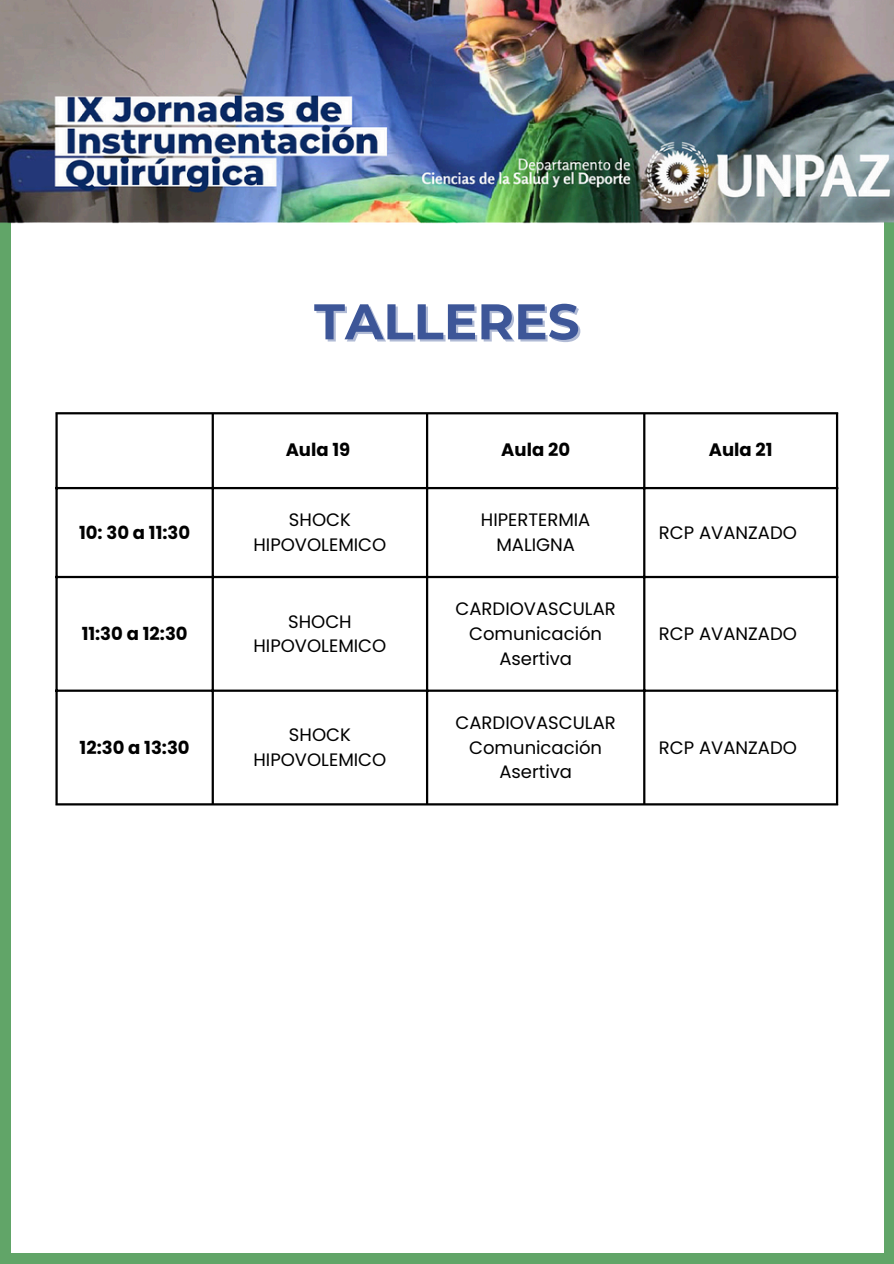
<style>
.page{position:relative;width:894px;height:1264px;background:#fff}
.page>*{position:absolute;margin:0;border:0;box-sizing:border-box;transform-origin:0 0}
.t1{font:700 49.95px "Montserrat";color:#3d5698}
.t2{font:18px "Poppins";color:#000}
.t3{font:700 18px "Poppins";color:#000}
</style>
<div class="page">
<div style="left:0;top:1253px;width:893px;height:10px;background:#61a568"></div>
<div style="left:0;top:213px;width:10px;height:1045px;background:#61a568"></div>
<div style="left:883px;top:213px;width:10px;height:1050px;background:#61a568"></div>
<img style="left:0;top:0;width:893px;height:1217px">
<hr style="left:55px;top:414px;width:3px;height:389px;background:#000">
<hr style="left:211px;top:414px;width:3px;height:389px;background:#000">
<hr style="left:426px;top:414px;width:2px;height:389px;background:#000">
<hr style="left:643px;top:414px;width:2px;height:389px;background:#000">
<hr style="left:835px;top:414px;width:3px;height:389px;background:#000">
<hr style="left:55px;top:412px;width:783px;height:2px;background:#000">
<hr style="left:55px;top:487px;width:783px;height:2px;background:#000">
<hr style="left:55px;top:576px;width:783px;height:2px;background:#000">
<hr style="left:55px;top:689px;width:783px;height:2px;background:#000">
<hr style="left:55px;top:803px;width:783px;height:2px;background:#000">
<p class="t1" style="left:314px;top:291px;width:267px">TALLERES</p>
<h1 class="t3" style="left:285px;top:437px;width:66px">Aula 19</h1>
<p class="t3" style="left:501px;top:437px;width:70px">Aula 20</p>
<p class="t3" style="left:708px;top:437px;width:65px">Aula 21</p>
<p class="t3" style="left:79px;top:520px;width:113px">10: 30 a 11:30</p>
<p class="t2" style="left:289px;top:507px;width:63px">SHOCK</p>
<p class="t2" style="left:253px;top:532px;width:134px">HIPOVOLEMICO</p>
<p class="t2" style="left:481px;top:507px;width:111px">HIPERTERMIA</p>
<p class="t2" style="left:496px;top:532px;width:80px">MALIGNA</p>
<p class="t2" style="left:658px;top:520px;width:139px">RCP AVANZADO</p>
<p class="t3" style="left:82px;top:621px;width:107px">11:30 a 12:30</p>
<p class="t2" style="left:288px;top:608px;width:65px">SHOCH</p>
<p class="t2" style="left:253px;top:633px;width:134px">HIPOVOLEMICO</p>
<p class="t2" style="left:455px;top:596px;width:162px">CARDIOVASCULAR</p>
<p class="t2" style="left:469px;top:621px;width:134px">Comunicación</p>
<p class="t2" style="left:499px;top:646px;width:74px">Asertiva</p>
<p class="t2" style="left:658px;top:621px;width:139px">RCP AVANZADO</p>
<p class="t3" style="left:80px;top:734px;width:112px">12:30 a 13:30</p>
<p class="t2" style="left:289px;top:722px;width:63px">SHOCK</p>
<p class="t2" style="left:253px;top:747px;width:134px">HIPOVOLEMICO</p>
<p class="t2" style="left:455px;top:710px;width:162px">CARDIOVASCULAR</p>
<p class="t2" style="left:469px;top:734px;width:134px">Comunicación</p>
<p class="t2" style="left:499px;top:759px;width:74px">Asertiva</p>
<p class="t2" style="left:658px;top:734px;width:139px">RCP AVANZADO</p>
</div>
